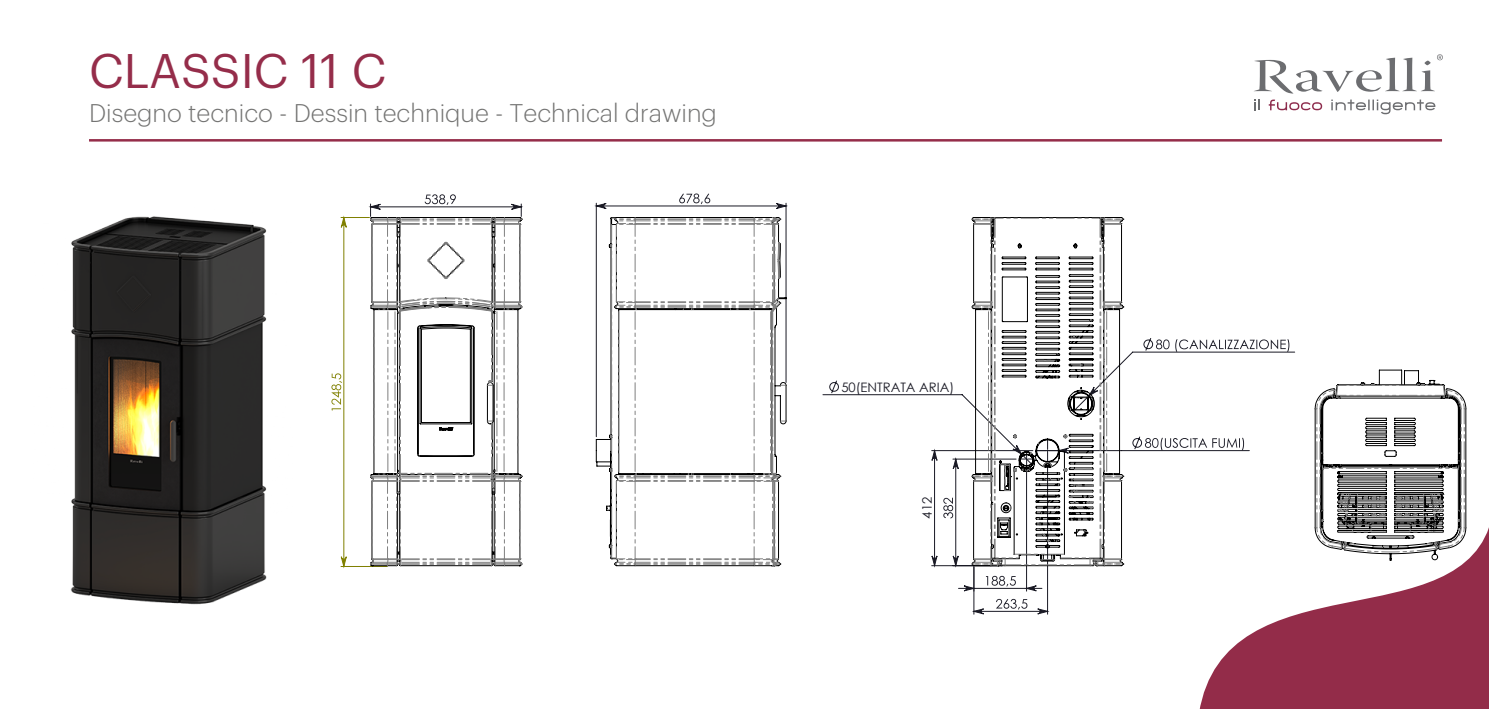
<style>
.page{position:relative;width:1489px;height:709px;background:#fff}
.page>*{position:absolute;margin:0;border:0;box-sizing:border-box;transform-origin:0 0}
.t1{font:47.5px "Graphik";color:#952d4a}
.t2{font:300 25px "Graphik";color:#747473}
.t3{font:13px "Century Gothic";color:#191924}
</style>
<div class="page">
<svg style="left:1143px;top:338px;width:146px;height:13px"></svg>
<hr style="left:1047px;top:465px;width:1px;height:149px;background:#191924">
<hr style="left:973px;top:567px;width:1px;height:47px;background:#191924">
<svg style="left:822px;top:351px;width:473px;height:214px"></svg>
<svg style="left:972px;top:599px;width:77px;height:16px"></svg>
<svg style="left:331px;top:194px;width:192px;height:374px"></svg>
<svg style="left:594px;top:193px;width:194px;height:373px"></svg>
<svg style="left:927px;top:217px;width:195px;height:376px"></svg>
<svg style="left:1314px;top:369px;width:152px;height:147px"></svg>
<svg style="left:1254px;top:54px;width:188px;height:40px"></svg>
<svg style="left:1331px;top:100px;width:104px;height:14px"></svg>
<svg style="left:1268px;top:100px;width:53px;height:10px"></svg>
<svg style="left:1254px;top:100px;width:5px;height:10px"></svg>
<hr style="left:89px;top:139px;width:1352px;height:3px;background:#952d4a">
<svg style="left:1198px;top:516px;width:290px;height:193px;fill:#932c49"></svg>
<img style="left:70px;top:216px;width:197px;height:389px">
<h1 class="t1" style="left:89px;top:35px;width:299px">CLASSIC 11 C</h1>
<p class="t2" style="left:89px;top:95px;width:629px">Disegno tecnico - Dessin technique - Technical drawing</p>
<p class="t3" style="left:841px;top:379px;width:114px">50(ENTRATA ARIA)</p>
<p class="t3" style="left:919px;top:518px;width:23px;rotate:-90deg">412</p>
</div>
